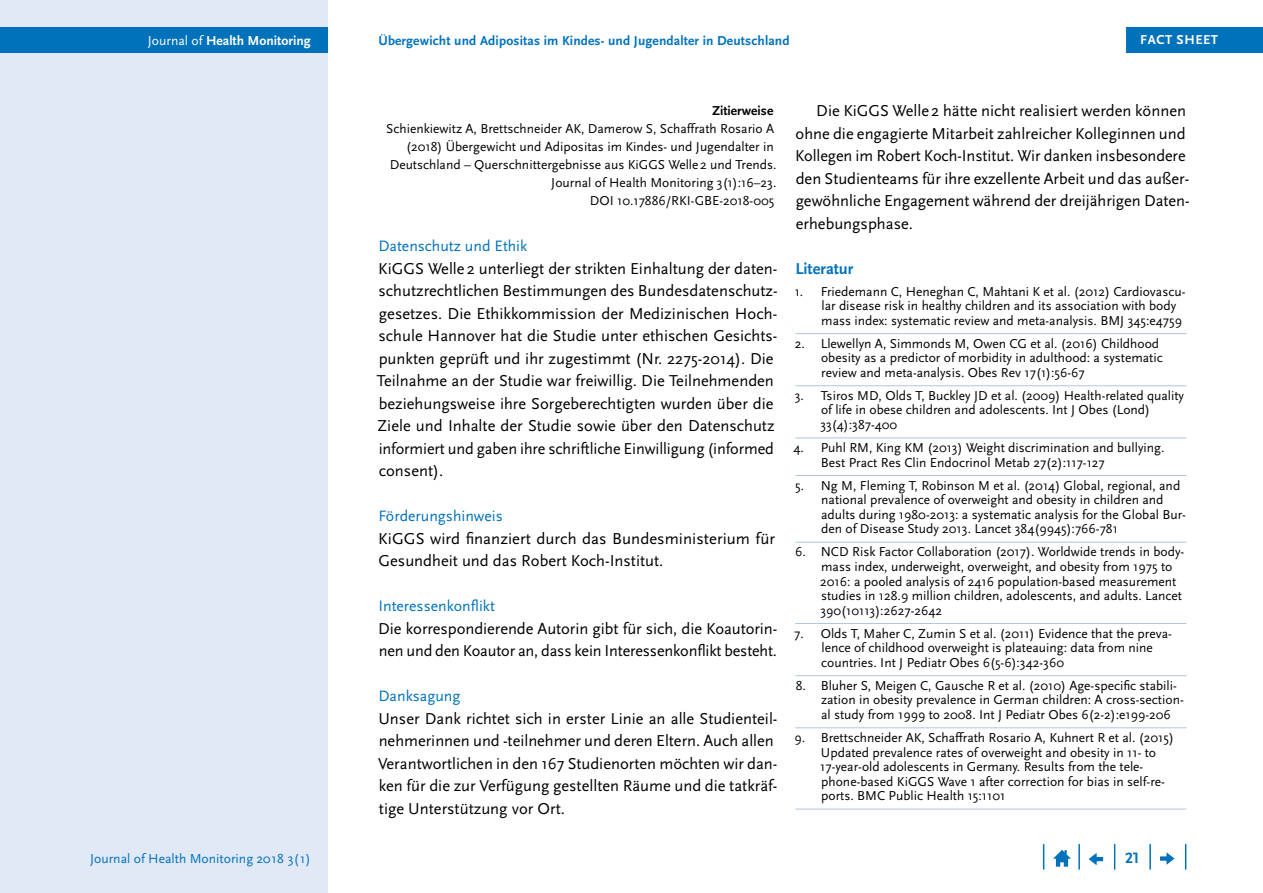
<style>
.page{position:relative;width:1263px;height:893px;background:#fff}
.page>*{position:absolute;margin:0;border:0;box-sizing:border-box;transform-origin:0 0}
.Copy{font:16.5px/22.5px "Scala Sans Pro";color:#000}
.Copy_Einzug{font:16.5px/22.5px "Scala Sans Pro";color:#000}
.t1{font:700 16.5px "Scala Sans Pro";color:#0072bc}
.t2{font:15.75px "Scala Sans Pro";color:#0072bc}
.t3{font:700 15.75px "Scala Sans Pro";color:#0072bc}
.t4{font:13.65px "Scala Sans Pro Regular 3";color:#0072bc}
.t5{font:13.65px "Scala Sans Pro Bold 5";color:#fff}
.Literaturverzeichnis{font:13.5px/14.5px "Scala Sans Pro";color:#000}
.Impressum_klein{font:13.5px/18px "Scala Sans Pro";color:#000;text-align:right}
.t6{font:13.5px "Scala Sans Pro Bold 4";letter-spacing:.01em;color:#0072bc}
.t7{font:700 13.5px "Scala Sans Pro";color:#000}
.t8{font:13.5px "Scala Sans Pro Bold 5";letter-spacing:.04em;color:#fff}
.s1{font-family:"Scala Sans Pro Regular 4"}
</style>
<div class="page">
<div style="left:0;top:0;width:327px;height:893px;background:#e1e8f6"></div>
<svg style="left:1185px;top:844px;width:1px;height:26px"></svg>
<hr style="left:1149px;top:844px;width:2px;height:26px;background:#0072bc">
<svg style="left:1114px;top:844px;width:1px;height:26px"></svg>
<hr style="left:1078px;top:844px;width:2px;height:26px;background:#0072bc">
<svg style="left:1043px;top:844px;width:1px;height:26px"></svg>
<svg style="left:1053px;top:850px;width:18px;height:17px"></svg>
<svg style="left:1089px;top:853px;width:14px;height:12px"></svg>
<svg style="left:1160px;top:852px;width:14px;height:13px"></svg>
<div style="left:1126px;top:28px;width:137px;height:25px;background:#0072bc"></div>
<div style="left:0;top:28px;width:327px;height:25px;background:#0072bc"></div>
<hr style="left:795px;top:333px;width:391px;height:1px;background:#afc5e7">
<hr style="left:795px;top:385px;width:391px;height:1px;background:#afc5e7">
<hr style="left:795px;top:438px;width:391px;height:1px;background:#afc5e7">
<hr style="left:795px;top:475px;width:391px;height:1px;background:#afc5e7">
<hr style="left:795px;top:542px;width:391px;height:1px;background:#afc5e7">
<hr style="left:795px;top:623px;width:391px;height:1px;background:#afc5e7">
<hr style="left:795px;top:675px;width:391px;height:1px;background:#afc5e7">
<hr style="left:795px;top:727px;width:391px;height:1px;background:#afc5e7">
<hr style="left:795px;top:809px;width:391px;height:1px;background:#afc5e7">
<p class="t6" style="left:378px;top:33px;width:413px">Übergewicht und Adipositas im Kindes- und Jugendalter in Deutschland</p>
<p class="t5" style="left:148px;top:33px;width:164px"><span class="s1">Journal of</span> Health Monitoring</p>
<p class="t8" style="left:1140px;top:32px;width:80px">FACT SHEET</p>
<h3 class="t7" style="left:712px;top:102px;width:63px">Zitierweise</h3>
<p class="Impressum_klein" style="left:386px;top:119px;width:392px">Schienkiewitz A, Brettschneider AK, Damerow S, Schaffrath Rosario A (2018) Übergewicht und Adipositas im Kindes- und Jugendalter in Deutschland – Querschnittergebnisse aus KiGGS Welle 2 und Trends.<br>Journal of Health Monitoring 3(1):16–23.<br>DOI 10.17886/RKI-GBE-2018-005</p>
<h2 class="t2" style="left:378px;top:237px;width:150px">Datenschutz und Ethik</h2>
<p class="Copy" style="left:377px;top:257px;width:402px">KiGGS Welle 2 unterliegt der strikten Einhaltung der daten&shy;schutzrechtlichen Bestimmungen des Bundesdatenschutz&shy;gesetzes. Die Ethikkommission der Medizinischen Hoch&shy;schule Hannover hat die Studie unter ethischen Gesichts&shy;punkten geprüft und ihr zugestimmt (Nr. 2275-2014). Die Teilnahme an der Studie war freiwillig. Die Teilnehmenden beziehungsweise ihre Sorgeberechtigten wurden über die Ziele und Inhalte der Studie sowie über den Datenschutz informiert und gaben ihre schriftliche Einwilligung (informed consent).</p>
<h2 class="t2" style="left:378px;top:507px;width:126px">Förderungshinweis</h2>
<p class="Copy" style="left:378px;top:527px;width:398px">KiGGS wird finanziert durch das Bundesministerium für<br>Gesundheit und das Robert Koch-Institut.</p>
<h2 class="t2" style="left:378px;top:597px;width:118px">Interessenkonflikt</h2>
<p class="Copy" style="left:378px;top:617px;width:401px">Die korrespondierende Autorin gibt für sich, die Koautorin&shy;nen und den Koautor an, dass kein Interessenkonflikt besteht.</p>
<h2 class="t2" style="left:378px;top:687px;width:84px">Danksagung</h2>
<p class="Copy" style="left:378px;top:707px;width:401px">Unser Dank richtet sich in erster Linie an alle Studienteil&shy;nehmerinnen und -teilnehmer und deren Eltern. Auch allen Verantwortlichen in den 167 Studienorten möchten wir dan&shy;ken für die zur Verfügung gestellten Räume und die tatkräf&shy;tige Unterstützung vor Ort.</p>
<p class="Copy_Einzug" style="left:795px;top:99px;width:396px;text-indent:21px">Die KiGGS Welle 2 hätte nicht realisiert werden können ohne die engagierte Mitarbeit zahlreicher Kolleginnen und Kollegen im Robert Koch-Institut. Wir danken insbesondere den Studienteams für ihre exzellente Arbeit und das außer&shy;gewöhnliche Engagement während der dreijährigen Daten&shy;erhebungsphase.</p>
<h1 class="t1" style="left:795px;top:258px;width:60px">Literatur</h1>
<p class="Literaturverzeichnis" style="left:821px;top:284px;width:366px;text-indent:-27px">1. Friedemann C, Heneghan C, Mahtani K et al. (2012) Cardiovascu&shy;lar disease risk in healthy children and its association with body mass index: systematic review and meta-analysis. BMJ 345:e4759</p>
<p class="Literaturverzeichnis" style="left:821px;top:336px;width:343px;text-indent:-26px">2. Llewellyn A, Simmonds M, Owen CG et al. (2016) Childhood obesity as a predictor of morbidity in adulthood: a systematic review and meta-analysis. Obes Rev 17(1):56-67</p>
<p class="Literaturverzeichnis" style="left:820px;top:388px;width:365px;text-indent:-26px">3. Tsiros MD, Olds T, Buckley JD et al. (2009) Health-related quality of life in obese children and adolescents. Int J Obes (Lond)<br>33(4):387-400</p>
<p class="Literaturverzeichnis" style="left:821px;top:440px;width:345px;text-indent:-27px">4. Puhl RM, King KM (2013) Weight discrimination and bullying.<br>Best Pract Res Clin Endocrinol Metab 27(2):117-127</p>
<p class="Literaturverzeichnis" style="left:821px;top:478px;width:366px;text-indent:-26px">5. Ng M, Fleming T, Robinson M et al. (2014) Global, regional, and national prevalence of overweight and obesity in children and adults during 1980-2013: a systematic analysis for the Global Bur&shy;den of Disease Study 2013. Lancet 384(9945):766-781</p>
<p class="Literaturverzeichnis" style="left:820px;top:545px;width:365px;text-indent:-25px">6. NCD Risk Factor Collaboration (2017). Worldwide trends in body&shy;mass index, underweight, overweight, and obesity from 1975 to 2016: a pooled analysis of 2416 population-based measurement studies in 128.9 million children, adolescents, and adults. Lancet 390(10113):2627-2642</p>
<p class="Literaturverzeichnis" style="left:821px;top:626px;width:352px;text-indent:-27px">7. Olds T, Maher C, Zumin S et al. (2011) Evidence that the preva&shy;lence of childhood overweight is plateauing: data from nine countries. Int J Pediatr Obes 6(5-6):342-360</p>
<p class="Literaturverzeichnis" style="left:821px;top:678px;width:364px;text-indent:-25px">8. Bluher S, Meigen C, Gausche R et al. (2010) Age-specific stabili&shy;zation in obesity prevalence in German children: A cross-section&shy;al study from 1999 to 2008. Int J Pediatr Obes 6(2-2):e199-206</p>
<p class="Literaturverzeichnis" style="left:820px;top:730px;width:355px;text-indent:-26px">9. Brettschneider AK, Schaffrath Rosario A, Kuhnert R et al. (2015)<br>Updated prevalence rates of overweight and obesity in 11- to 17-year-old adolescents in Germany. Results from the tele&shy;phone-based KiGGS Wave 1 after correction for bias in self-re&shy;ports. BMC Public Health 15:1101</p>
<p class="t4" style="left:90px;top:850px;width:222px">Journal of Health Monitoring 2018 3(1)</p>
<p class="t3" style="left:1125px;top:849px;width:16px">21</p>
</div>
